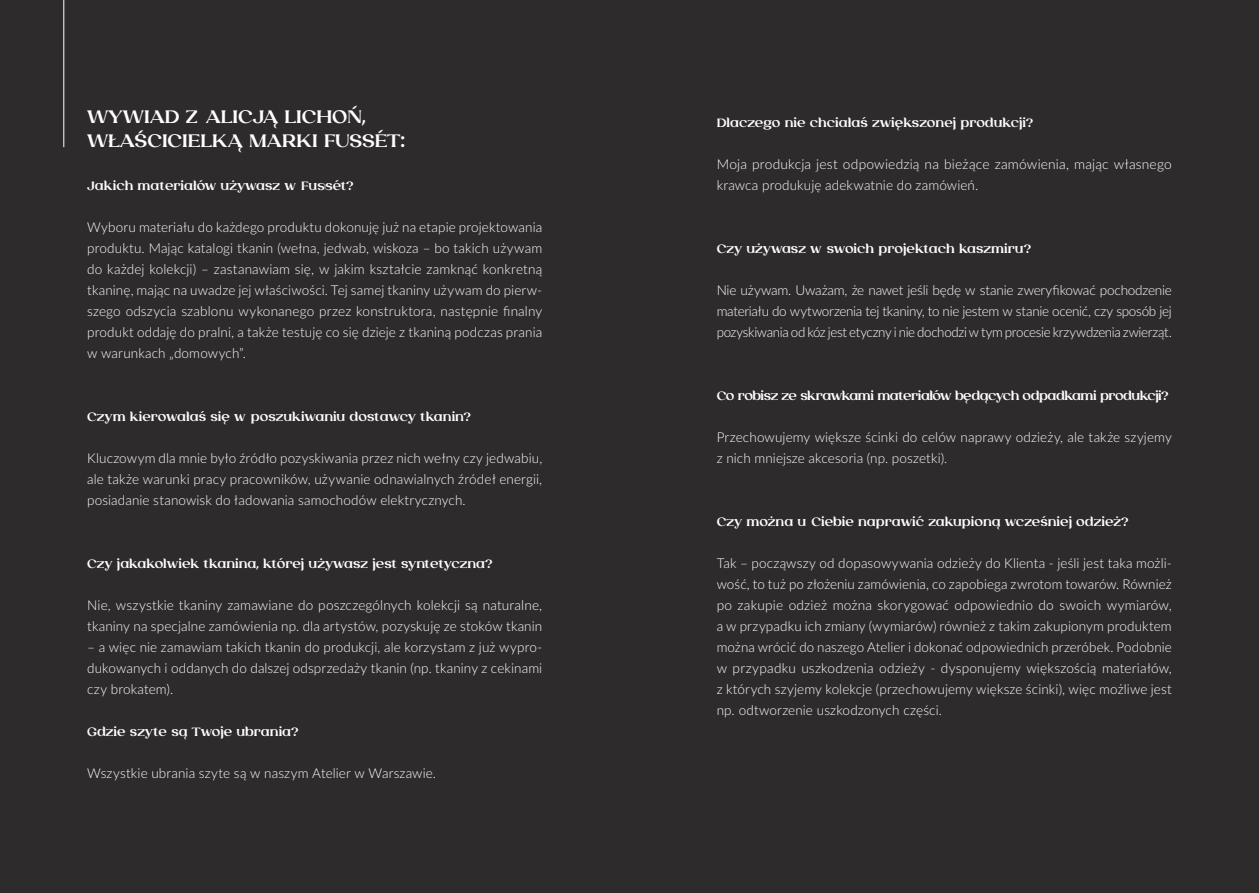
<style>
.page{position:relative;width:1259px;height:893px;background:#2e2b2c}
.page>*{position:absolute;margin:0;border:0;box-sizing:border-box;transform-origin:0 0}
.wyroznik{font:500 18px "Laviossa";color:#fff}
._27_akapit_P4_GLOWNY{font:300 13.5px/21px "Lato";letter-spacing:.01em;color:#fff;text-align:justify}
._27_akapit_P5{font:300 13.5px/21px "Lato";letter-spacing:.01em;color:#fff;text-align:justify}
.pytanie{font:500 12px "Laviossa";color:#fff}
.pytanie-2{font:500 12px "Laviossa";letter-spacing:-.04em;color:#fff}
</style>
<div class="page">
<hr style="left:63px;top:0;width:1px;height:147px;background:#fff">
<p class="wyroznik" style="left:87px;top:104px;width:280px">WYWIAD Z ALICJĄ LICHOŃ,</p>
<p class="wyroznik" style="left:87px;top:128px;width:319px">WŁAŚCICIELKĄ MARKI FUSSÉT:</p>
<p class="pytanie" style="left:87px;top:177px;width:268px">Jakich materiałów używasz w Fussét?</p>
<p class="_27_akapit_P4_GLOWNY" style="left:87px;top:216px;width:456px">Wyboru materiału do każdego produktu dokonuję już na etapie projektowania produktu. Mając katalogi tkanin (wełna, jedwab, wiskoza – bo takich używam do każdej kolekcji) – zastanawiam się, w jakim kształcie zamknąć konkretną tkaninę, mając na uwadze jej właściwości. Tej samej tkaniny używam do pierw&shy;szego odszycia szablonu wykonanego przez konstruktora, następnie finalny produkt oddaję do pralni, a także testuję co się dzieje z tkaniną podczas prania w warunkach „domowych”.</p>
<p class="pytanie" style="left:87px;top:408px;width:385px">Czym kierowałaś się w poszukiwaniu dostawcy tkanin?</p>
<p class="_27_akapit_P4_GLOWNY" style="left:87px;top:447px;width:456px">Kluczowym dla mnie było źródło pozyskiwania przez nich wełny czy jedwabiu, ale także warunki pracy pracowników, używanie odnawialnych źródeł energii, posiadanie stanowisk do ładowania samochodów elektrycznych.</p>
<p class="pytanie" style="left:87px;top:555px;width:407px">Czy jakakolwiek tkanina, której używasz jest syntetyczna?</p>
<p class="_27_akapit_P4_GLOWNY" style="left:87px;top:594px;width:456px">Nie, wszystkie tkaniny zamawiane do poszczególnych kolekcji są naturalne, tkaniny na specjalne zamówienia np. dla artystów, pozyskuję ze stoków tkanin</p>
<p class="_27_akapit_P4_GLOWNY" style="left:87px;top:636px;width:456px">– a więc nie zamawiam takich tkanin do produkcji, ale korzystam z już wypro&shy;dukowanych i oddanych do dalszej odsprzedaży tkanin (np. tkaniny z cekinami czy brokatem).</p>
<p class="pytanie" style="left:87px;top:723px;width:213px">Gdzie szyte są Twoje ubrania?</p>
<p class="_27_akapit_P4_GLOWNY" style="left:87px;top:762px;width:350px">Wszystkie ubrania szyte są w naszym Atelier w Warszawie.</p>
<p class="pytanie" style="left:716px;top:114px;width:318px">Dlaczego nie chciałaś zwiększonej produkcji?</p>
<p class="_27_akapit_P4_GLOWNY" style="left:716px;top:153px;width:456px">Moja produkcja jest odpowiedzią na bieżące zamówienia, mając własnego krawca produkuję adekwatnie do zamówień.</p>
<p class="pytanie" style="left:716px;top:240px;width:316px">Czy używasz w swoich projektach kaszmiru?</p>
<p class="_27_akapit_P4_GLOWNY" style="left:716px;top:279px;width:456px">Nie używam. Uważam, że nawet jeśli będę w stanie zweryfikować pochodzenie materiału do wytworzenia tej tkaniny, to nie jestem w stanie ocenić, czy sposób jej pozyskiwania od kóz jest etyczny i nie dochodzi w tym procesie krzywdzenia zwierząt.</p>
<p class="pytanie-2" style="left:716px;top:387px;width:453px">Co robisz ze skrawkami materiałów będących odpadkami produkcji?</p>
<p class="_27_akapit_P4_GLOWNY" style="left:716px;top:426px;width:456px">Przechowujemy większe ścinki do celów naprawy odzieży, ale także szyjemy z nich mniejsze akcesoria (np. poszetki).</p>
<p class="pytanie" style="left:716px;top:513px;width:413px">Czy można u Ciebie naprawić zakupioną wcześniej odzież?</p>
<p class="_27_akapit_P5" style="left:716px;top:552px;width:456px">Tak – począwszy od dopasowywania odzieży do Klienta - jeśli jest taka możli&shy;wość, to tuż po złożeniu zamówienia, co zapobiega zwrotom towarów. Również po zakupie odzież można skorygować odpowiednio do swoich wymiarów, a w przypadku ich zmiany (wymiarów) również z takim zakupionym produktem można wrócić do naszego Atelier i dokonać odpowiednich przeróbek. Podobnie w przypadku uszkodzenia odzieży - dysponujemy większością materiałów, z których szyjemy kolekcje (przechowujemy większe ścinki), więc możliwe jest np. odtworzenie uszkodzonych części.</p>
</div>
